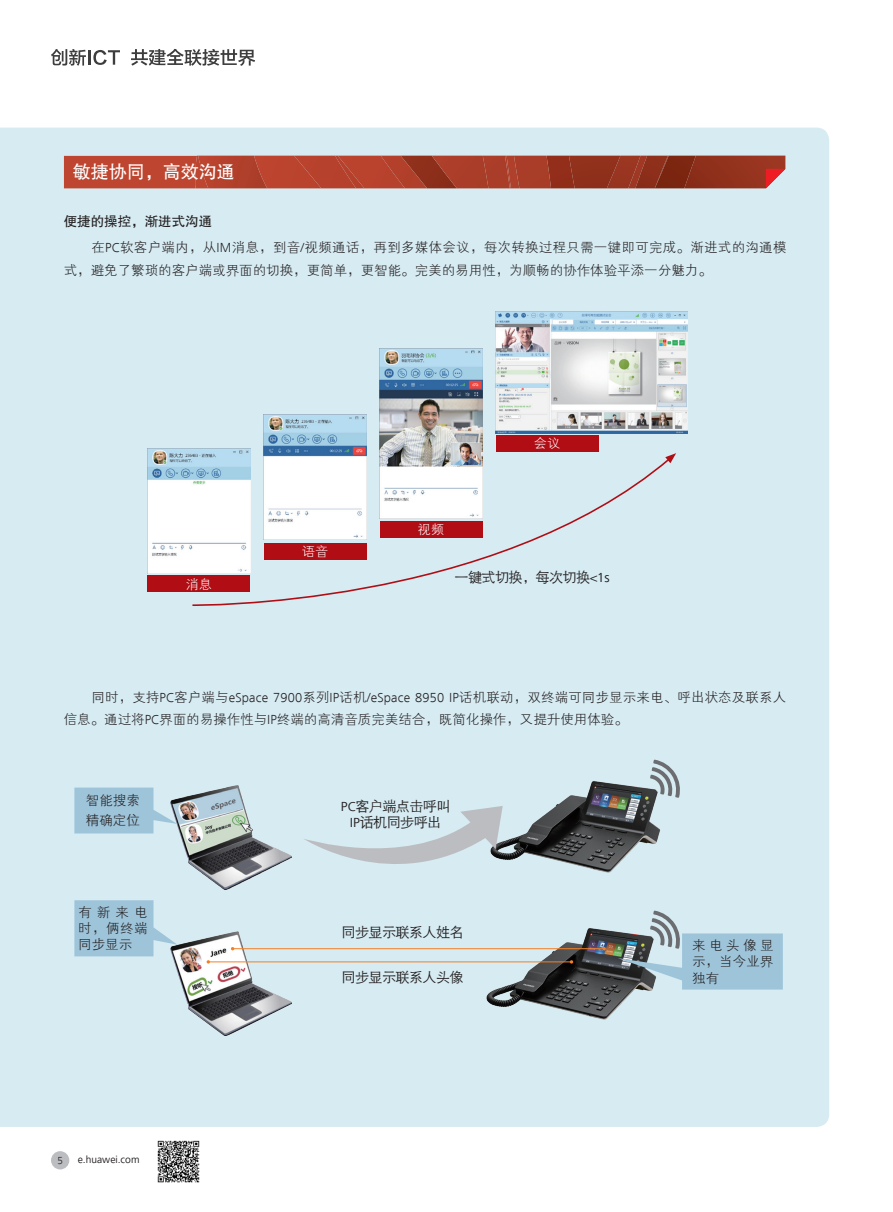
<style>
.page{position:relative;width:893px;height:1212px;background:#fff}
.page>*{position:absolute;margin:0;border:0;box-sizing:border-box;transform-origin:0 0}
.t1{font:18px "FZHTJW GB1 0";color:#fff}
.t2{font:13.5px/16.2px "FZXH1 JW GB1 0";color:#231f20}
.t3{font:13.5px/16.2px "FZZDXJW GB1 0";color:#231f20;text-align:center}
.t4{font:13.5px "FZHTJW GB1 0";color:#231f20}
.t5{font:13.2px "FZXH1 JW GB1 0";color:#fff}
.t6{font:10.5px "Frutiger Next LT";color:#231f20}
.t7{font:300 10.5px "Frutiger Next LT";color:#231f20}
.s1{font-family:"Frutiger Next LT";font-weight:300}
.s2{font-family:"Frutiger Next LT"}
</style>
<div class="page">
<div style="left:0;top:128px;width:829px;height:999px;background:#d6ebf2"></div>
<div style="left:51px;top:1151px;width:18px;height:18px;background:#bcbdc0;border-radius:50%"></div>
<img style="left:157px;top:1141px;width:42px;height:41px">
<svg style="left:51px;top:49px;width:35px;height:17px"></svg>
<hr style="left:88px;top:50px;width:3px;height:15px;background:#3c3d3c">
<svg style="left:93px;top:50px;width:27px;height:15px"></svg>
<svg style="left:131px;top:49px;width:124px;height:17px"></svg>
<div style="left:148px;top:575px;width:102px;height:17px;background:#b00d15"></div>
<div style="left:496px;top:435px;width:102px;height:17px;background:#b00d15"></div>
<img style="left:496px;top:312px;width:191px;height:122px">
<img style="left:148px;top:448px;width:102px;height:125px">
<img style="left:264px;top:414px;width:102px;height:42px">
<img style="left:380px;top:348px;width:102px;height:108px">
<svg style="left:191px;top:456px;width:481px;height:152px"></svg>
<svg style="left:665px;top:453px;width:11px;height:10px"></svg>
<svg style="left:64px;top:156px;width:721px;height:32px;background:#a93d28"></svg>
<img style="left:171px;top:781px;width:120px;height:108px">
<img style="left:171px;top:932px;width:120px;height:103px">
<img style="left:488px;top:779px;width:177px;height:96px">
<img style="left:485px;top:925px;width:177px;height:96px">
<svg style="left:303px;top:806px;width:200px;height:90px;background:#cfe0e7"></svg>
<svg style="left:650px;top:759px;width:31px;height:39px"></svg>
<hr style="left:233px;top:948px;width:371px;height:1px;background:#f48026">
<hr style="left:208px;top:961px;width:363px;height:1px;background:#f48026">
<svg style="left:74px;top:787px;width:104px;height:46px;background:#a7c9dc"></svg>
<svg style="left:74px;top:900px;width:104px;height:56px;background:#a8cadd"></svg>
<svg style="left:618px;top:910px;width:165px;height:79px;background:#a6c0cc"></svg>
<h1 class="t1" style="left:73px;top:162px;width:164px">敏捷协同，高效沟通</h1>
<p class="t4" style="left:64px;top:214px;width:150px">便捷的操控，渐进式沟通</p>
<p class="t2" style="left:64px;top:237px;width:724px;line-height:22.5px;text-indent:28px">在<span class="s1">PC</span>软客户端内，从<span class="s1">IM</span>消息，到音<span class="s1">/</span>视频通话，再到多媒体会议，每次转换过程只需一键即可完成。渐进式的沟通模式，避免了繁琐的客户端或界面的切换，更简单，更智能。完美的易用性，为顺畅的协作体验平添一分魅力。</p>
<p class="t5" style="left:302px;top:544px;width:28px">语音</p>
<p class="t5" style="left:418px;top:523px;width:28px">视频</p>
<p class="t5" style="left:534px;top:436px;width:28px">会议</p>
<p class="t5" style="left:186px;top:577px;width:28px">消息</p>
<p class="t3" style="left:455px;top:570px;width:156px">一键式切换，每次切换<span class="s2">&lt;1s</span></p>
<p class="t2" style="left:64px;top:686px;width:724px;line-height:22.5px;text-indent:28px">同时，支持<span class="s1">PC</span>客户端与<span class="s1">eSpace 7900</span>系列<span class="s1">IP</span>话机<span class="s1">/eSpace 8950 IP</span>话机联动，双终端可同步显示来电、呼出状态及联系人信息。通过将<span class="s1">PC</span>界面的易操作性与<span class="s1">IP</span>终端的高清音质完美结合，既简化操作，又提升使用体验。</p>
<p class="t2" style="left:86px;top:790px;width:55px;line-height:20.4px">智能搜索精确定位</p>
<p class="t2" style="left:78px;top:904px;width:71px;text-align:justify">有新来电时，俩终端同步显示</p>
<p class="t7" style="left:57px;top:1154px;width:7px">5</p>
<p class="t6" style="left:78px;top:1154px;width:63px">e.huawei.com</p>
<p class="t3" style="left:341px;top:798px;width:111px"><span class="s2">PC</span>客户端点击呼叫<br><span class="s2">IP</span>话机同步呼出</p>
<p class="t3" style="left:342px;top:924px;width:123px">同步显示联系人姓名</p>
<p class="t3" style="left:342px;top:969px;width:123px">同步显示联系人头像</p>
<p class="t2" style="left:692px;top:938px;width:83px;text-align:justify">来电头像显示，当今业界独有</p>
</div>
